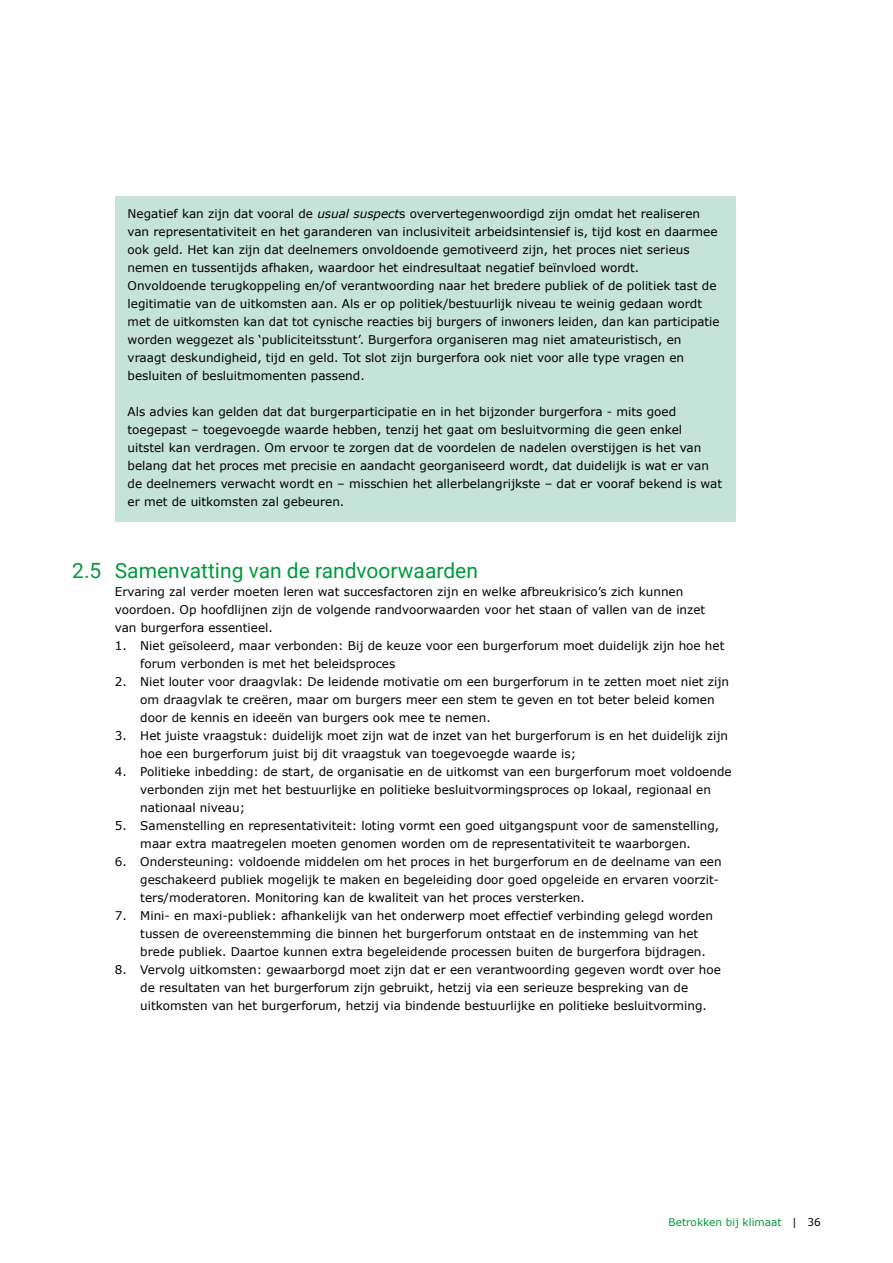
<style>
.page{position:relative;width:893px;height:1263px;background:#fff}
.page>*{position:absolute;margin:0;border:0;box-sizing:border-box;transform-origin:0 0}
.t1{font:21px "Roboto";color:#009b3c}
.t2{font:12px/18px "Verdana";color:#000}
.t3{font:10.5px "Verdana";color:#009b3c}
.s1{font-style:italic}
.s2{color:#000}
</style>
<div class="page">
<div style="left:115px;top:196px;width:621px;height:199px;background:#c6e3d9"></div>
<div style="left:115px;top:394px;width:621px;height:127px;background:#c6e3d9"></div>
<p class="t2" style="left:128px;top:205px;width:593px">Negatief kan zijn dat vooral de <span class="s1">usual suspect</span>s oververtegenwoordigd zijn omdat het realiseren van representativiteit en het garanderen van inclusiviteit arbeidsintensief is, tijd kost en daarmee ook geld. Het kan zijn dat deelnemers onvoldoende gemotiveerd zijn, het proces niet serieus nemen en tussentijds afhaken, waardoor het eindresultaat negatief beïnvloed wordt.<br>Onvoldoende terugkoppeling en/of verantwoording naar het bredere publiek of de politiek tast de legitimatie van de uitkomsten aan. Als er op politiek/bestuurlijk niveau te weinig gedaan wordt met de uitkomsten kan dat tot cynische reacties bij burgers of inwoners leiden, dan kan participatie worden weggezet als ‘publiciteitsstunt’. Burgerfora organiseren mag niet amateuristisch, en vraagt deskundigheid, tijd en geld. Tot slot zijn burgerfora ook niet voor alle type vragen en besluiten of besluitmomenten passend.</p>
<p class="t2" style="left:128px;top:403px;width:596px">Als advies kan gelden dat dat burgerparticipatie en in het bijzonder burgerfora - mits goed toegepast – toegevoegde waarde hebben, tenzij het gaat om besluitvorming die geen enkel uitstel kan verdragen. Om ervoor te zorgen dat de voordelen de nadelen overstijgen is het van belang dat het proces met precisie en aandacht georganiseerd wordt, dat duidelijk is wat er van de deelnemers verwacht wordt en – misschien het allerbelangrijkste – dat er vooraf bekend is wat er met de uitkomsten zal gebeuren.</p>
<h1 class="t1" style="left:72px;top:556px;width:407px">2.5 Samenvatting van de randvoorwaarden</h1>
<p class="t2" style="left:115px;top:583px;width:592px">Ervaring zal verder moeten leren wat succesfactoren zijn en welke afbreukrisico’s zich kunnen voordoen. Op hoofdlijnen zijn de volgende randvoorwaarden voor het staan of vallen van de inzet van burgerfora essentieel.</p>
<p class="t2" style="left:140px;top:637px;width:586px;text-indent:-26px">1. Niet geïsoleerd, maar verbonden: Bij de keuze voor een burgerforum moet duidelijk zijn hoe het forum verbonden is met het beleidsproces</p>
<p class="t2" style="left:140px;top:673px;width:590px;text-indent:-26px">2. Niet louter voor draagvlak: De leidende motivatie om een burgerforum in te zetten moet niet zijn om draagvlak te creëren, maar om burgers meer een stem te geven en tot beter beleid komen door de kennis en ideeën van burgers ook mee te nemen.</p>
<p class="t2" style="left:140px;top:727px;width:589px;text-indent:-26px">3. Het juiste vraagstuk: duidelijk moet zijn wat de inzet van het burgerforum is en het duidelijk zijn hoe een burgerforum juist bij dit vraagstuk van toegevoegde waarde is;</p>
<p class="t2" style="left:140px;top:763px;width:593px;text-indent:-26px">4. Politieke inbedding: de start, de organisatie en de uitkomst van een burgerforum moet voldoende verbonden zijn met het bestuurlijke en politieke besluitvormingsproces op lokaal, regionaal en nationaal niveau;</p>
<p class="t2" style="left:115px;top:817px;width:606px;text-align:center">5. Samenstelling en representativiteit: loting vormt een goed uitgangspunt voor de samenstelling, maar extra maatregelen moeten genomen worden om de representativiteit te waarborgen.</p>
<p class="t2" style="left:140px;top:853px;width:583px;text-indent:-26px">6. Ondersteuning: voldoende middelen om het proces in het burgerforum en de deelname van een geschakeerd publiek mogelijk te maken en begeleiding door goed opgeleide en ervaren voorzit&shy;ters/moderatoren. Monitoring kan de kwaliteit van het proces versterken.</p>
<p class="t2" style="left:140px;top:907px;width:574px;text-indent:-26px">7. Mini- en maxi-publiek: afhankelijk van het onderwerp moet effectief verbinding gelegd worden tussen de overeenstemming die binnen het burgerforum ontstaat en de instemming van het brede publiek. Daartoe kunnen extra begeleidende processen buiten de burgerfora bijdragen.</p>
<p class="t2" style="left:140px;top:961px;width:582px;text-indent:-26px">8. Vervolg uitkomsten: gewaarborgd moet zijn dat er een verantwoording gegeven wordt over hoe de resultaten van het burgerforum zijn gebruikt, hetzij via een serieuze bespreking van de uitkomsten van het burgerforum, hetzij via bindende bestuurlijke en politieke besluitvorming.</p>
<p class="t3" style="left:668px;top:1215px;width:154px">Betrokken bij klimaat <span class="s2">| 36</span></p>
</div>
